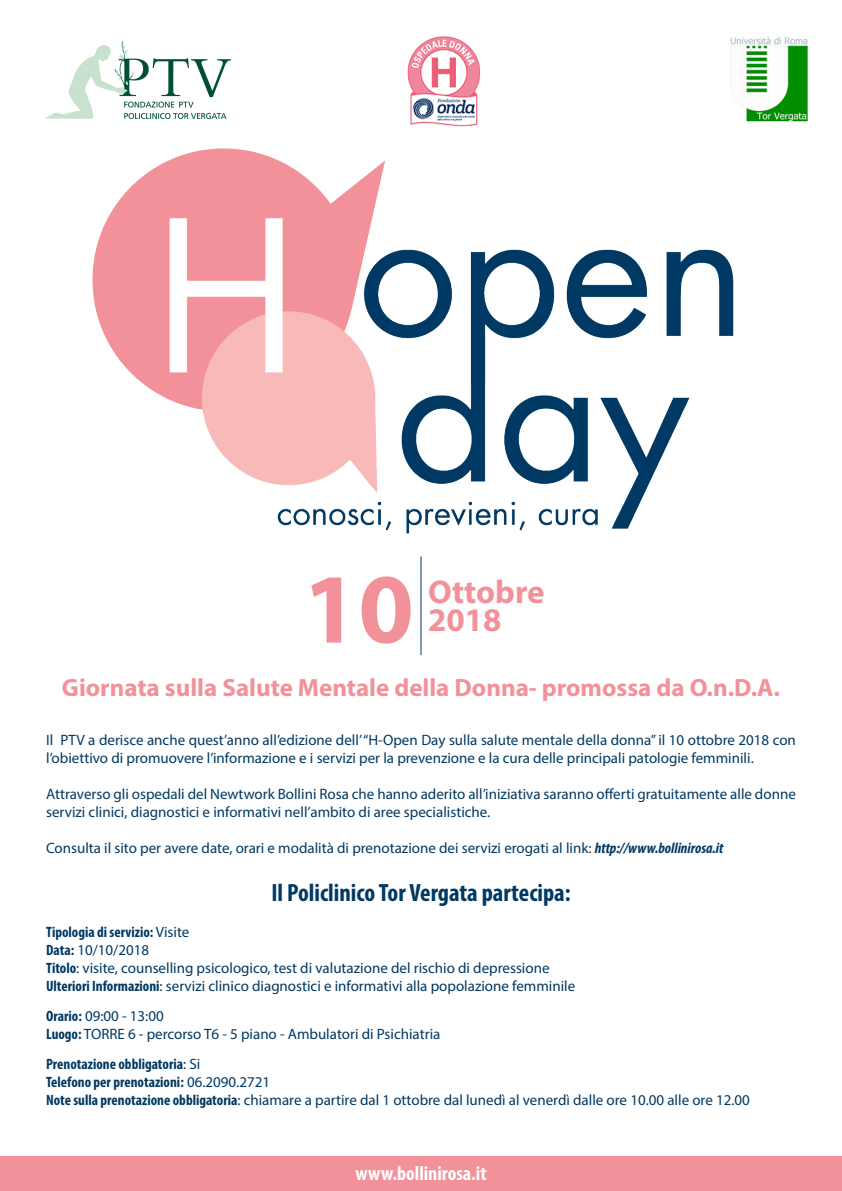
<style>
.page{position:relative;width:842px;height:1191px;background:#fff}
.page>*{position:absolute;margin:0;border:0;box-sizing:border-box;transform-origin:0 0}
.t1{font:700 100px "Myriad Pro";color:#f29199}
.t2{font:700 33px "Myriad Pro";color:#f29199}
.t3{font:700 25px "Myriad Pro";color:#f29199}
.t4{font:700 condensed 25px "Myriad Pro";color:#003963}
.t5{font:700 condensed 20px "Myriad Pro";color:#fff}
.t6{font:15px/18px "Myriad Pro";color:#003963}
.t7{font:700 condensed 15px "Myriad Pro";color:#003963}
.s1{font-weight:700;font-style:italic;font-stretch:condensed}
.s2{font-weight:400;font-stretch:normal}
.s3{font-weight:700;font-stretch:condensed}
</style>
<div class="page">
<img style="left:92px;top:148px;width:642px;height:386px">
<img style="left:45px;top:41px;width:186px;height:79px">
<img style="left:730px;top:36px;width:78px;height:86px">
<img style="left:407px;top:36px;width:74px;height:91px">
<div style="left:0;top:1156px;width:842px;height:35px;background:#f29199"></div>
<hr style="left:420px;top:556px;width:1px;height:99px;background:#003963">
<p class="t1" style="left:303px;top:543px;width:113px">10</p>
<p class="t2" style="left:428px;top:571px;width:118px">Ottobre</p>
<p class="t2" style="left:428px;top:599px;width:75px">2018</p>
<p class="t3" style="left:62px;top:672px;width:720px">Giornata sulla Salute Mentale della Donna- promossa da O.n.D.A.</p>
<p class="t6" style="left:46px;top:730px;width:751px">Il PTV a derisce anche quest’anno all’edizione dell’ “H-Open Day sulla salute mentale della donna” il 10 ottobre 2018 con l’obiettivo di promuovere l’informazione e i servizi per la prevenzione e la cura delle principali patologie femminili.</p>
<p class="t6" style="left:46px;top:784px;width:751px">Attraverso gli ospedali del Newtwork Bollini Rosa che hanno aderito all’iniziativa saranno offerti gratuitamente alle donne servizi clinici, diagnostici e informativi nell’ambito di aree specialistiche.</p>
<p class="t6" style="left:46px;top:838px;width:679px">Consulta il sito per avere date, orari e modalità di prenotazione dei servizi erogati al link: <span class="s1">http://www.bollinirosa.it</span></p>
<p class="t4" style="left:271px;top:876px;width:301px">Il Policlinico Tor Vergata partecipa:</p>
<p class="t7" style="left:46px;top:922px;width:145px">Tipologia di servizio: <span class="s2">Visite</span></p>
<p class="t6" style="left:46px;top:940px;width:105px"><span class="s3">Data:</span> 10/10/2018</p>
<p class="t6" style="left:46px;top:958px;width:505px"><span class="s3">Titolo</span>: visite, counselling psicologico, test di valutazione del rischio di depressione</p>
<p class="t6" style="left:46px;top:976px;width:531px"><span class="s3">Ulteriori Informazioni</span>: servizi clinico diagnostici e informativi alla popolazione femminile</p>
<p class="t6" style="left:46px;top:1006px;width:119px"><span class="s3">Orario:</span> 09:00 - 13:00</p>
<p class="t6" style="left:46px;top:1024px;width:396px"><span class="s3">Luogo:</span> TORRE 6 - percorso T6 - 5 piano - Ambulatori di Psichiatria</p>
<p class="t7" style="left:46px;top:1054px;width:156px">Prenotazione obbligatoria<span class="s2">: Si</span></p>
<p class="t7" style="left:46px;top:1072px;width:226px">Telefono per prenotazioni: <span class="s2">06.2090.2721</span></p>
<p class="t6" style="left:46px;top:1090px;width:705px"><span class="s3">Note sulla prenotazione obbligatoria</span>: chiamare a partire dal 1 ottobre dal lunedì al venerdì dalle ore 10.00 alle ore 12.00</p>
<p class="t5" style="left:355px;top:1161px;width:133px">www.bollinirosa.it</p>
</div>
